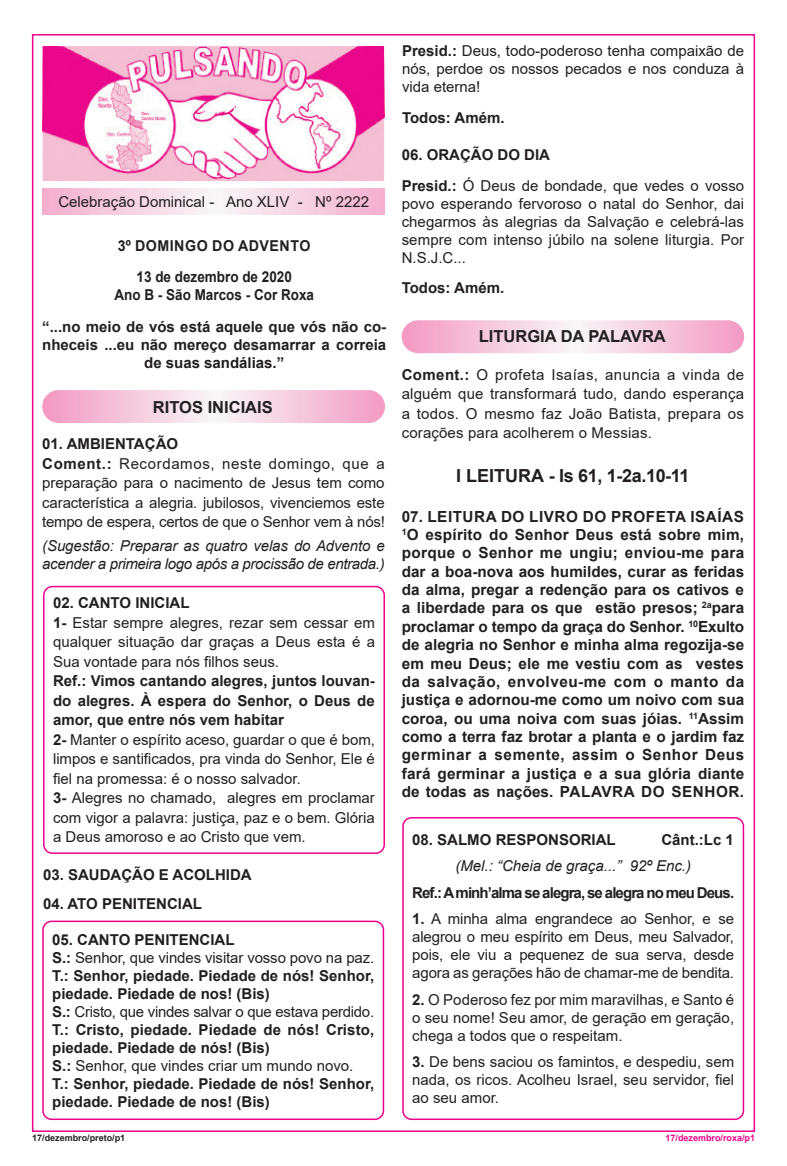
<style>
.page{position:relative;width:787px;height:1166px;background:#fff}
.page>*{position:absolute;margin:0;border:0;box-sizing:border-box;transform-origin:0 0}
.t1{font:700 18px "Arial";color:#231f20}
.t2{font:700 16.5px "Arial";color:#231f20}
.t3{font:700 15.3px/18.3px "Arial";letter-spacing:.025em;color:#231f20;text-align:justify}
.t4{font:15px/18px "Arial";color:#231f20;text-align:justify}
.t5{font:700 15px/18px "Arial";color:#231f20}
.t6{font:italic 15px/18px "Arial";letter-spacing:-.025em;color:#231f20}
.t7{font:15px "Arial";letter-spacing:-.02em;color:#231f20}
.t8{font:700 15px "Arial";letter-spacing:-.06em;color:#231f20}
.t9{font:700 15px "Arial";color:#231f20;scale:.9 1}
.t10{font:italic 15px "Arial";letter-spacing:-.005em;color:#231f20}
.t11{font:700 15px "Arial";letter-spacing:.035em;color:#231f20;scale:.95 1}
.t12{font:700 9px "Arial";color:#231f20}
.t13{font:700 9px "Arial";color:#ed028c}
.s1{font-weight:700}
</style>
<div class="page">
<svg style="left:43px;top:391px;width:341px;height:31px;background:#f5c9dc"></svg>
<div style="left:42px;top:390px;width:343px;height:33px;border:2px solid #fff;border-radius:16px"></div>
<svg style="left:402px;top:321px;width:341px;height:31px;background:#f5c9dc"></svg>
<div style="left:402px;top:320px;width:342px;height:33px;border:2px solid #fff;border-radius:16px"></div>
<div style="left:43px;top:585px;width:342px;height:268px;border:2px solid #ed028c;border-radius:9px"></div>
<svg style="left:43px;top:189px;width:342px;height:25px;background:#f6d2e2"></svg>
<img style="left:42px;top:46px;width:343px;height:134px">
<div style="left:42px;top:920px;width:342px;height:199px;border:2px solid #ed028c;border-radius:9px"></div>
<div style="left:402px;top:816px;width:342px;height:303px;border:2px solid #ed028c;border-radius:9px"></div>
<p class="t4" style="left:58px;top:192px;width:312px">Celebração Dominical - Ano XLIV - Nº 2222</p>
<p class="t11" style="left:118px;top:235px;width:204px">3º DOMINGO DO ADVENTO</p>
<p class="t9" style="left:136px;top:266px;width:174px">13 de dezembro de 2020</p>
<p class="t9" style="left:114px;top:284px;width:223px">Ano B - São Marcos - Cor Roxa</p>
<p class="t5" style="left:42px;top:317px;width:345px;text-align:center">“...no meio de vós está aquele que vós não co&shy;nheceis ...eu não mereço desamarrar a correia de suas sandálias.”</p>
<p class="t2" style="left:153px;top:395px;width:121px">RITOS INICIAIS</p>
<p class="t5" style="left:42px;top:435px;width:137px">01. AMBIENTAÇÃO</p>
<p class="t4" style="left:42px;top:453px;width:344px;line-height:19.5px"><span class="s1">Coment.:</span> Recordamos, neste domingo, que a preparação para o nacimento de Jesus tem como característica a alegria. jubilosos, vivenciemos este tempo de espera, certos de que o Senhor vem à nós!</p>
<p class="t6" style="left:42px;top:537px;width:344px">(Sugestão: Preparar as quatro velas do Advento e acender a primeira logo após a procissão de entrada.)</p>
<p class="t5" style="left:53px;top:594px;width:138px">02. CANTO INICIAL</p>
<p class="t4" style="left:53px;top:612px;width:323px;line-height:19.5px"><span class="s1">1-</span> Estar sempre alegres, rezar sem cessar em qualquer situação dar graças a Deus esta é a Sua vontade para nós filhos seus.</p>
<p class="t5" style="left:53px;top:671px;width:323px;line-height:19.5px;text-align:justify">Ref.: Vimos cantando alegres, juntos louvan&shy;do alegres. À espera do Senhor, o Deus de amor, que entre nós vem habitar</p>
<p class="t4" style="left:53px;top:729px;width:323px;line-height:19.5px"><span class="s1">2-</span> Manter o espírito aceso, guardar o que é bom, limpos e santificados, pra vinda do Senhor, Ele é fiel na promessa: é o nosso salvador.</p>
<p class="t4" style="left:53px;top:788px;width:323px;line-height:19.5px"><span class="s1">3-</span> Alegres no chamado, alegres em proclamar com vigor a palavra: justiça, paz e o bem. Glória a Deus amoroso e ao Cristo que vem.</p>
<p class="t5" style="left:43px;top:866px;width:210px">03. SAUDAÇÃO E ACOLHIDA</p>
<p class="t5" style="left:43px;top:894px;width:160px">04. ATO PENITENCIAL</p>
<p class="t5" style="left:52px;top:930px;width:184px">05. CANTO PENITENCIAL</p>
<p class="t4" style="left:52px;top:948px;width:323px"><span class="s1">S.:</span> Senhor, que vindes visitar vosso povo na paz.</p>
<p class="t5" style="left:52px;top:966px;width:323px">T.: Senhor, piedade. Piedade de nós! Senhor, piedade. Piedade de nos! (Bis)</p>
<p class="t7" style="left:52px;top:1000px;width:323px"><span class="s1">S.:</span> Cristo, que vindes salvar o que estava perdido.</p>
<p class="t5" style="left:52px;top:1020px;width:323px">T.: Cristo, piedade. Piedade de nós! Cristo, piedade. Piedade de nós! (Bis)</p>
<p class="t4" style="left:52px;top:1056px;width:302px"><span class="s1">S.:</span> Senhor, que vindes criar um mundo novo.</p>
<p class="t5" style="left:52px;top:1074px;width:323px">T.: Senhor, piedade. Piedade de nós! Senhor, piedade. Piedade de nos! (Bis)</p>
<p class="t4" style="left:402px;top:42px;width:344px"><span class="s1">Presid.:</span> Deus, todo-poderoso tenha compaixão de nós, perdoe os nossos pecados e nos conduza à vida eterna!</p>
<p class="t5" style="left:402px;top:109px;width:104px">Todos: Amém.</p>
<p class="t5" style="left:402px;top:146px;width:150px">06. ORAÇÃO DO DIA</p>
<p class="t4" style="left:402px;top:176px;width:344px"><span class="s1">Presid.:</span> Ó Deus de bondade, que vedes o vosso povo esperando fervoroso o natal do Senhor, dai chegarmos às alegrias da Salvação e celebrá-las sempre com intenso júbilo na solene liturgia. Por N.S.J.C...</p>
<p class="t5" style="left:402px;top:279px;width:104px">Todos: Amém.</p>
<p class="t2" style="left:479px;top:325px;width:188px">LITURGIA DA PALAVRA</p>
<p class="t4" style="left:402px;top:364px;width:344px;line-height:19.5px"><span class="s1">Coment.:</span> O profeta Isaías, anuncia a vinda de alguém que transformará tudo, dando esperança a todos. O mesmo faz João Batista, prepara os corações para acolherem o Messias.</p>
<p class="t1" style="left:456px;top:462px;width:235px">I LEITURA - Is 61, 1-2a.10-11</p>
<p class="t3" style="left:402px;top:507px;width:344px">07. LEITURA DO LIVRO DO PROFETA ISAÍAS</p>
<p class="t3" style="left:402px;top:525px;width:344px"><sup>1</sup>O espírito do Senhor Deus está sobre mim, porque o Senhor me ungiu; enviou-me para dar a boa-nova aos humildes, curar as feridas da alma, pregar a redenção para os cativos e a liberdade para os que estão presos; <sup>2a</sup>para proclamar o tempo da graça do Senhor. <sup>10</sup>Exulto de alegria no Senhor e minha alma regozija-se em meu Deus; ele me vestiu com as vestes da salvação, envolveu-me com o manto da justiça e adornou-me como um noivo com sua coroa, ou uma noiva com suas jóias. <sup>11</sup>Assim como a terra faz brotar a planta e o jardim faz germinar a semente, assim o Senhor Deus fará germinar a justiça e a sua glória diante de todas as nações. PALAVRA DO SENHOR.</p>
<p class="t5" style="left:412px;top:830px;width:205px">08. SALMO RESPONSORIAL</p>
<p class="t5" style="left:661px;top:830px;width:74px">Cânt.:Lc 1</p>
<p class="t10" style="left:455px;top:855px;width:237px">(Mel.: “Cheia de graça...” 92º Enc.)</p>
<p class="t8" style="left:412px;top:881px;width:323px">Ref.: A minh’alma se alegra, se alegra no meu Deus.</p>
<p class="t4" style="left:412px;top:909px;width:323px"><span class="s1">1.</span> A minha alma engrandece ao Senhor, e se alegrou o meu espírito em Deus, meu Salvador, pois, ele viu a pequenez de sua serva, desde agora as gerações hão de chamar-me de bendita.</p>
<p class="t4" style="left:412px;top:990px;width:323px"><span class="s1">2.</span> O Poderoso fez por mim maravilhas, e Santo é o seu nome! Seu amor, de geração em geração, chega a todos que o respeitam.</p>
<p class="t4" style="left:412px;top:1052px;width:323px"><span class="s1">3.</span> De bens saciou os famintos, e despediu, sem nada, os ricos. Acolheu Israel, seu servidor, fiel ao seu amor.</p>
<p class="t12" style="left:32px;top:1131px;width:95px">17/dezembro/preto/p1</p>
<p class="t13" style="left:665px;top:1131px;width:91px">17/dezembro/roxa/p1</p>
</div>
